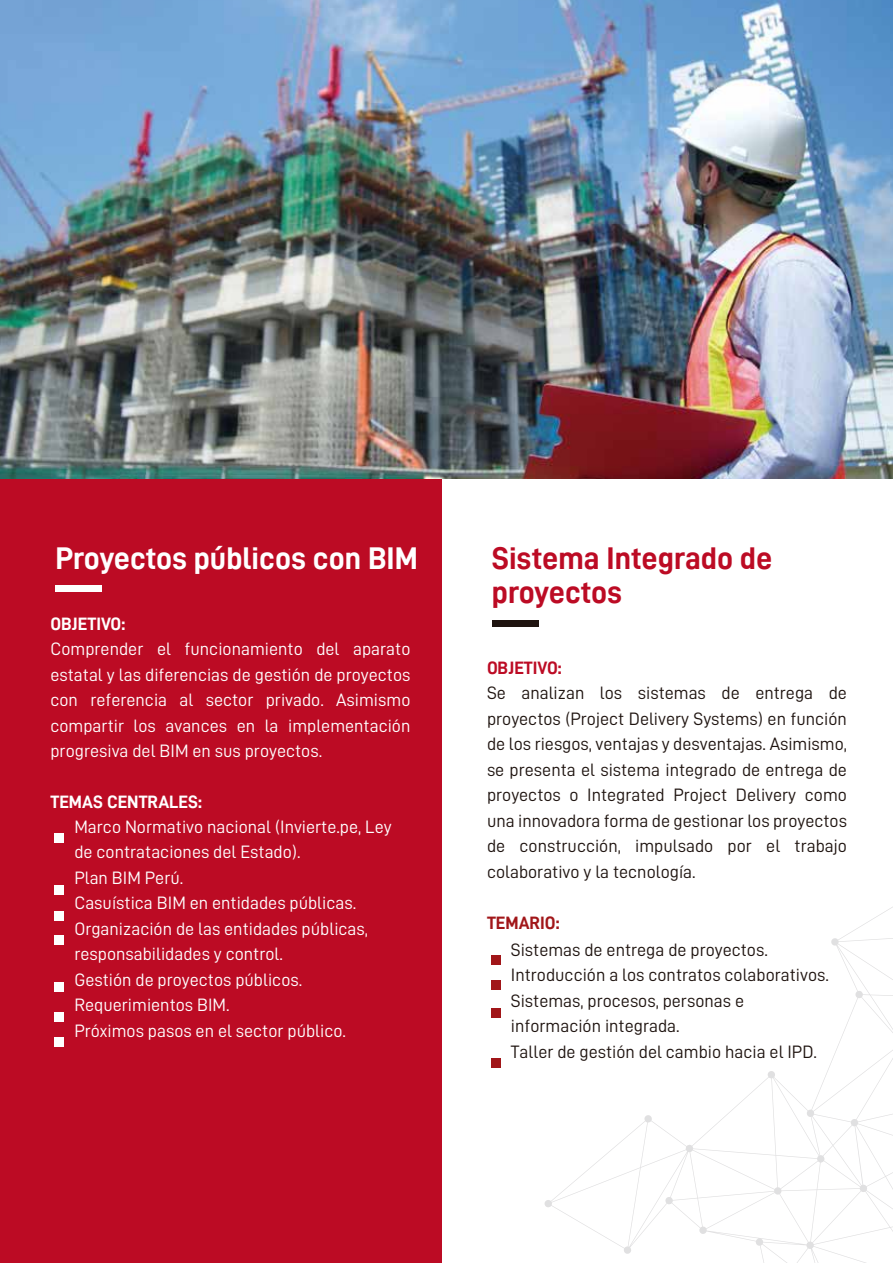
<style>
.page{position:relative;width:893px;height:1263px;background:#fff}
.page>*{position:absolute;margin:0;border:0;box-sizing:border-box;transform-origin:0 0}
.t1{font:31.5px/34.5px "D DIN Bold";color:#bc0b24}
.t2{font:31.5px "D DIN Bold";color:#fff}
.t3{font:18px/25.5px "D DIN";color:#1f1410;text-align:justify}
.t4{font:18px/25.5px "D DIN";color:#fff;text-align:justify}
.t5{font:18px "D DIN Bold";color:#fff}
.t6{font:18px "D DIN Bold";color:#bc0b24}
.t7{font:18px "D DIN Bold";color:#a11619}
</style>
<div class="page">
<svg style="left:545px;top:907px;width:348px;height:356px"></svg>
<div style="left:0;top:479px;width:442px;height:784px;background:#bc0b24"></div>
<div style="left:55px;top:585px;width:47px;height:7px;background:#fff"></div>
<div style="left:55px;top:833px;width:9px;height:9px;background:#fff"></div>
<div style="left:55px;top:1038px;width:9px;height:9px;background:#fff"></div>
<div style="left:55px;top:886px;width:9px;height:9px;background:#fff"></div>
<div style="left:55px;top:936px;width:9px;height:9px;background:#fff"></div>
<div style="left:55px;top:911px;width:9px;height:9px;background:#fff"></div>
<div style="left:55px;top:983px;width:9px;height:9px;background:#fff"></div>
<div style="left:55px;top:1012px;width:9px;height:9px;background:#fff"></div>
<div style="left:492px;top:620px;width:46px;height:7px;background:#1f1410"></div>
<div style="left:491px;top:955px;width:9px;height:9px;background:#a11619"></div>
<div style="left:491px;top:981px;width:9px;height:9px;background:#a11619"></div>
<div style="left:491px;top:1008px;width:9px;height:9px;background:#a11619"></div>
<div style="left:491px;top:1058px;width:9px;height:9px;background:#a11619"></div>
<img style="left:0;top:0;width:892px;height:479px">
<h1 class="t2" style="left:55px;top:540px;width:364px">Proyectos públicos con BIM</h1>
<p class="t5" style="left:50px;top:614px;width:76px">OBJETIVO:</p>
<p class="t4" style="left:50px;top:636px;width:361px">Comprender el funcionamiento del aparato estatal y las diferencias de gestión de proyectos con referencia al sector privado. Asimismo compartir los avances en la implementación progresiva del BIM en sus proyectos.</p>
<p class="t5" style="left:50px;top:792px;width:153px">TEMAS CENTRALES:</p>
<p class="t4" style="left:74px;top:813px;width:319px;text-align:left">Marco Normativo nacional (Invierte.pe, Ley de contrataciones del Estado).<br>Plan BIM Perú.<br>Casuística BIM en entidades públicas.<br>Organización de las entidades públicas, responsabilidades y control.<br>Gestión de proyectos públicos.<br>Requerimientos BIM.<br>Próximos pasos en el sector público.</p>
<h1 class="t1" style="left:492px;top:540px;width:282px">Sistema Integrado de proyectos</h1>
<p class="t6" style="left:487px;top:658px;width:76px">OBJETIVO:</p>
<p class="t3" style="left:487px;top:680px;width:361px">Se analizan los sistemas de entrega de proyectos (Project Delivery Systems) en función de los riesgos, ventajas y desventajas. Asimismo, se presenta el sistema integrado de entrega de proyectos o Integrated Project Delivery como una innovadora forma de gestionar los proyectos de construcción, impulsado por el trabajo colaborativo y la tecnología.</p>
<p class="t7" style="left:487px;top:913px;width:74px">TEMARIO:</p>
<p class="t3" style="left:511px;top:937px;width:320px;text-align:left">Sistemas de entrega de proyectos.<br>Introducción a los contratos colaborativos.<br>Sistemas, procesos, personas e información integrada.<br>Taller de gestión del cambio hacia el IPD.</p>
</div>
